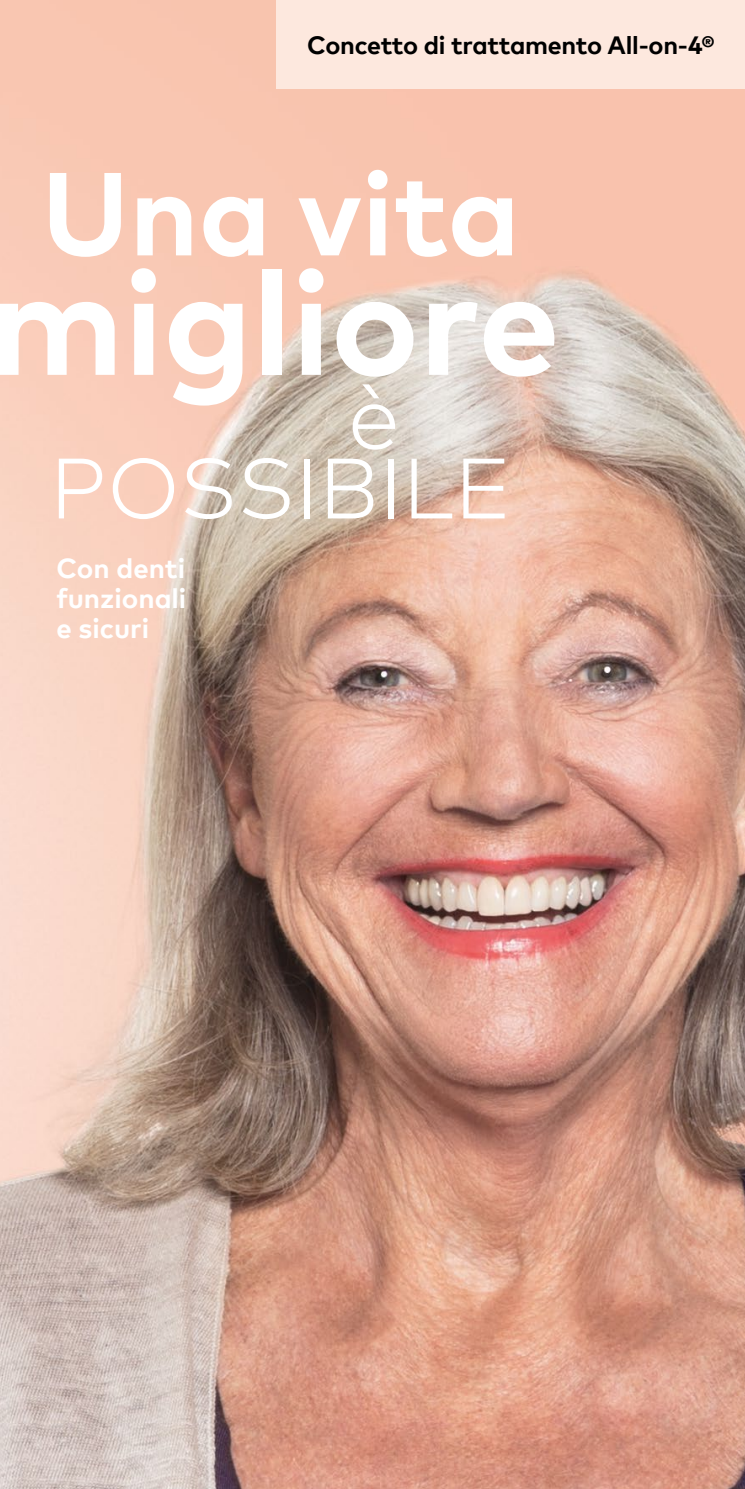
<style>
.page{position:relative;width:745px;height:1489px;background:#fff}
.page>*{position:absolute;margin:0;border:0;box-sizing:border-box;transform-origin:0 0}
.t1{font:700 146.5px "Mark Pro";color:#fff}
.t2{font:700 117.75px "Mark Pro";color:#fff}
.t3{font:300 93.5px "Mark Pro";color:#fff}
.t4{font:300 85.5px "Mark Pro";letter-spacing:.005em;color:#fff}
.t5{font:700 27.5px/30px "Mark Pro";color:#fff;text-align:justify}
.t6{font:700 25px "Mark Pro";letter-spacing:-.01em;color:#000}
</style>
<div class="page">
<img style="left:0;top:0;width:744px;height:1488px">
<div style="left:276px;top:0;width:468px;height:89px;background:#fde8de"></div>
<p class="t6" style="left:307px;top:26px;width:408px">Concetto di trattamento All-on-4®</p>
<h2 class="t2" style="left:41px;top:124px;width:480px">Una vita</h2>
<h1 class="t1" style="left:-11px;top:212px;width:571px">migliore</h1>
<h3 class="t3" style="left:347px;top:346px;width:54px">è</h3>
<h3 class="t4" style="left:50px;top:424px;width:463px">POSSIBILE</h3>
<p class="t5" style="left:56px;top:551px;width:131px">Con denti funzionali e sicuri</p>
</div>
